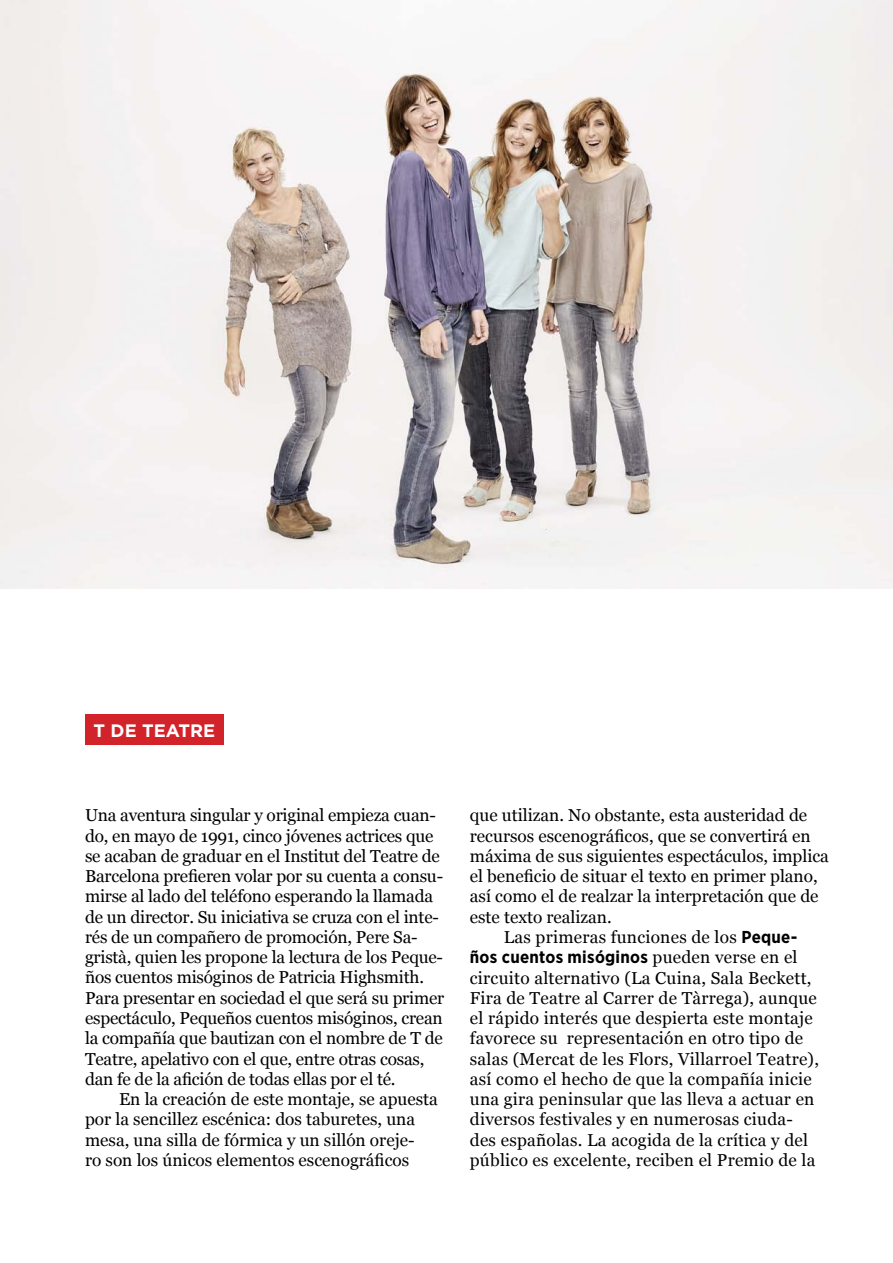
<style>
.page{position:relative;width:893px;height:1263px;background:#fff}
.page>*{position:absolute;margin:0;border:0;box-sizing:border-box;transform-origin:0 0}
.t1{font:700 18px "Gotham";color:#fff}
.t2{font:17.25px/20.2px "Georgia";color:#000}
.t3{font:700 17.25px "Gotham Narrow";letter-spacing:.015em;color:#000}
.s1{font-family:"Gotham Narrow";font-weight:700}
.s2{font-family:"Georgia";font-weight:400}
</style>
<div class="page">
<div style="left:85px;top:715px;width:139px;height:30px;background:#d2232a"></div>
<img style="left:0;top:0;width:893px;height:589px">
<p class="t1" style="left:94px;top:720px;width:123px">T DE TEATRE</p>
<p class="t2" style="left:85px;top:806px;width:361px">Una aventura singular y original empieza cuan&shy;do, en mayo de 1991, cinco jóvenes actrices que se acaban de graduar en el Institut del Teatre de Barcelona prefieren volar por su cuenta a consu&shy;mirse al lado del teléfono esperando la llamada de un director. Su iniciativa se cruza con el inte&shy;rés de un compañero de promoción, Pere Sa&shy;gristà, quien les propone la lectura de los Peque&shy;ños cuentos misóginos de Patricia Highsmith.<br>Para presentar en sociedad el que será su primer espectáculo, Pequeños cuentos misóginos, crean la compañía que bautizan con el nombre de T de Teatre, apelativo con el que, entre otras cosas, dan fe de la afición de todas ellas por el té.</p>
<p class="t2" style="left:85px;top:1089px;width:354px;text-indent:34px">En la creación de este montaje, se apuesta por la sencillez escénica: dos taburetes, una mesa, una silla de fórmica y un sillón oreje-<br>ro son los únicos elementos escenográficos</p>
<p class="t2" style="left:470px;top:806px;width:339px">que utilizan. No obstante, esta austeridad de</p>
<p class="t2" style="left:470px;top:826px;width:342px">recursos escenográficos, que se convertirá en</p>
<p class="t2" style="left:470px;top:846px;width:361px">máxima de sus siguientes espectáculos, implica</p>
<p class="t2" style="left:470px;top:866px;width:349px">el beneficio de situar el texto en primer plano,</p>
<p class="t2" style="left:470px;top:887px;width:350px">así como el de realzar la interpretación que de</p>
<p class="t2" style="left:470px;top:907px;width:143px">este texto realizan.</p>
<p class="t2" style="left:504px;top:927px;width:295px">Las primeras funciones de los <span class="s1">Peque-</span></p>
<p class="t3" style="left:470px;top:946px;width:329px">ños cuentos misóginos <span class="s2">pueden verse en el</span></p>
<p class="t2" style="left:470px;top:968px;width:351px">circuito alternativo (La Cuina, Sala Beckett, Fira de Teatre al Carrer de Tàrrega), aunque el rápido interés que despierta este montaje favorece su representación en otro tipo de salas (Mercat de les Flors, Villarroel Teatre), así como el hecho de que la compañía inicie una gira peninsular que las lleva a actuar en diversos festivales y en numerosas ciuda&shy;des españolas. La acogida de la crítica y del público es excelente, reciben el Premio de la</p>
</div>
